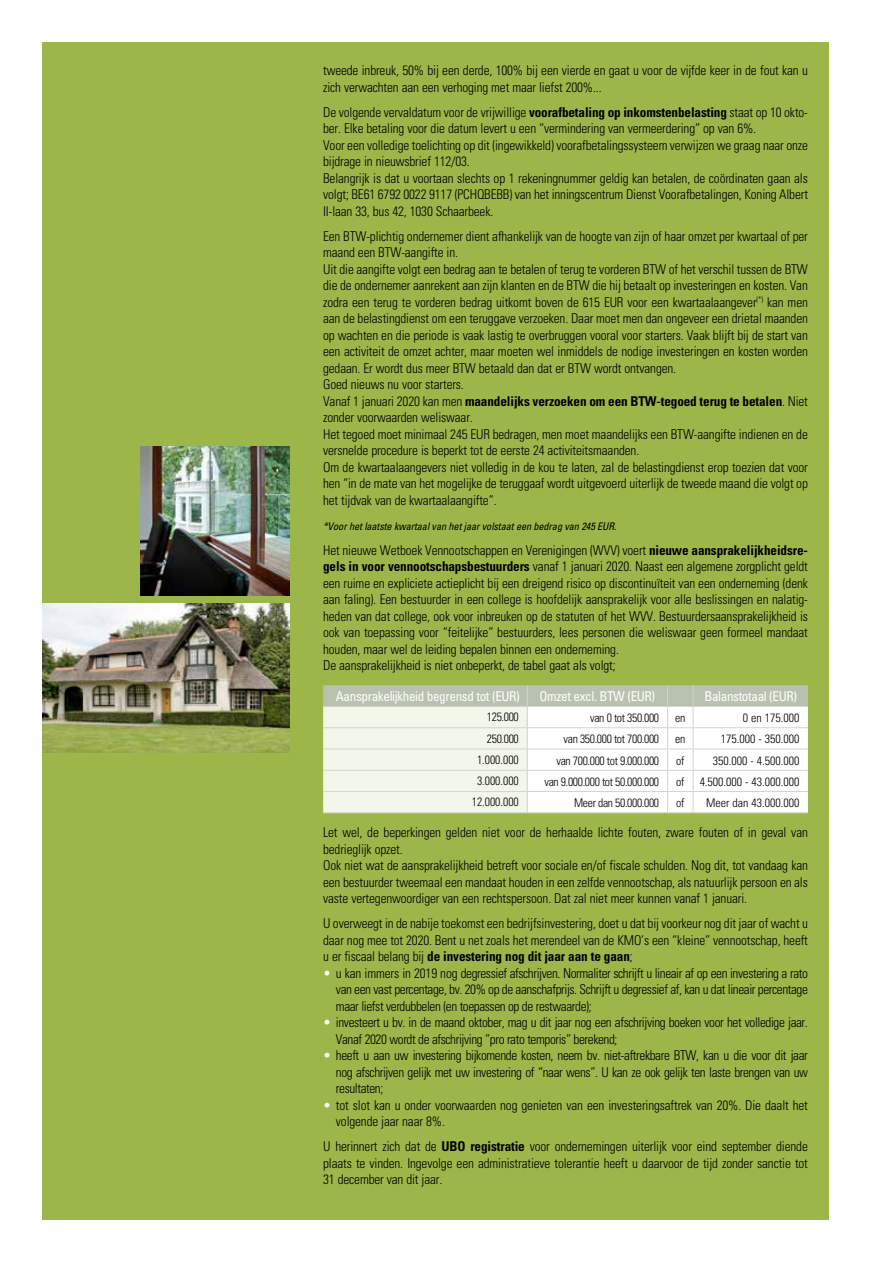
<style>
.page{position:relative;width:893px;height:1263px;background:#fff}
.page>*{position:absolute;margin:0;border:0;box-sizing:border-box;transform-origin:0 0}
.t1{font:300 condensed 13.5px/16.5px "Univers";letter-spacing:-.01em;color:#000}
.t2{font:300 condensed 13.5px/16.5px "Univers";letter-spacing:-.03em;color:#000}
.t3{font:condensed 13.5px "Univers";letter-spacing:-.03em;color:#fff}
.t4{font:300 condensed 12px "Univers";letter-spacing:-.03em;color:#000}
.t5{font:300 condensed 12px "Univers";color:#000}
.t6{font:italic condensed 10.5px "Univers";letter-spacing:-.01em;color:#000}
.s1{font-weight:700}
.s2{color:#fff}
</style>
<div class="page">
<div style="left:43px;top:43px;width:786px;height:1177px;background:#9db649"></div>
<img style="left:140px;top:446px;width:149px;height:149px">
<img style="left:43px;top:604px;width:246px;height:149px">
<svg style="left:323px;top:685px;width:485px;height:128px;background:#ecefe7"></svg>
<hr style="left:693px;top:791px;width:115px;height:1px;background:#d0d6ca">
<p class="t1" style="left:323px;top:62px;width:486px">tweede inbreuk, 50% bij een derde, 100% bij een vierde en gaat u voor de vijfde keer in de fout kan u zich verwachten aan een verhoging met maar liefst 200%...</p>
<p class="t1" style="left:323px;top:104px;width:486px">De volgende vervaldatum voor de vrijwillige <span class="s1">voorafbetaling op inkomstenbelasting</span> staat op 10 okto&shy;ber. Elke betaling voor die datum levert u een “vermindering van vermeerdering” op van 6%.<br>Voor een volledige toelichting op dit (ingewikkeld) voorafbetalingssysteem verwijzen we graag naar onze bijdrage in nieuwsbrief 112/03.<br>Belangrijk is dat u voortaan slechts op 1 rekeningnummer geldig kan betalen, de coördinaten gaan als volgt; BE61 6792 0022 9117 (PCHQBEBB) van het inningscentrum Dienst Voorafbetalingen, Koning Albert II-laan 33, bus 42, 1030 Schaarbeek.</p>
<p class="t1" style="left:323px;top:228px;width:486px">Een BTW-plichtig ondernemer dient afhankelijk van de hoogte van zijn of haar omzet per kwartaal of per maand een BTW-aangifte in.<br>Uit die aangifte volgt een bedrag aan te betalen of terug te vorderen BTW of het verschil tussen de BTW die de ondernemer aanrekent aan zijn klanten en de BTW die hij betaalt op investeringen en kosten. Van zodra een terug te vorderen bedrag uitkomt boven de 615 EUR voor een kwartaalaangever<sup>(*)</sup> kan men aan de belastingdienst om een teruggave verzoeken. Daar moet men dan ongeveer een drietal maanden op wachten en die periode is vaak lastig te overbruggen vooral voor starters. Vaak blijft bij de start van een activiteit de omzet achter, maar moeten wel inmiddels de nodige investeringen en kosten worden gedaan. Er wordt dus meer BTW betaald dan dat er BTW wordt ontvangen.<br>Goed nieuws nu voor starters.<br>Vanaf 1 januari 2020 kan men <span class="s1">maandelijks verzoeken om een BTW-tegoed terug te betalen</span>. Niet zonder voorwaarden weliswaar.<br>Het tegoed moet minimaal 245 EUR bedragen, men moet maandelijks een BTW-aangifte indienen en de versnelde procedure is beperkt tot de eerste 24 activiteitsmaanden.<br>Om de kwartaalaangevers niet volledig in de kou te laten, zal de belastingdienst erop toezien dat voor hen “in de mate van het mogelijke de teruggaaf wordt uitgevoerd uiterlijk de tweede maand die volgt op het tijdvak van de kwartaalaangifte”.</p>
<p class="t6" style="left:323px;top:519px;width:295px">*Voor het laatste kwartaal van het jaar volstaat een bedrag van 245 EUR.</p>
<p class="t1" style="left:323px;top:542px;width:486px">Het nieuwe Wetboek Vennootschappen en Verenigingen (WVV) voert <span class="s1">nieuwe aansprakelijkheidsre&shy;gels in voor vennootschapsbestuurders</span> vanaf 1 januari 2020. Naast een algemene zorgplicht geldt een ruime en expliciete actieplicht bij een dreigend risico op discontinuïteit van een onderneming (denk aan faling). Een bestuurder in een college is hoofdelijk aansprakelijk voor alle beslissingen en nalatig&shy;heden van dat college, ook voor inbreuken op de statuten of het WVV. Bestuurdersaansprakelijkheid is ook van toepassing voor “feitelijke” bestuurders, lees personen die weliswaar geen formeel mandaat houden, maar wel de leiding bepalen binnen een onderneming.<br>De aansprakelijkheid is niet onbeperkt, de tabel gaat als volgt;</p>
<p class="t3" style="left:336px;top:688px;width:185px">Aansprakelijkheid begrensd tot (EUR)</p>
<p class="t3" style="left:540px;top:688px;width:117px">Omzet excl. BTW (EUR)</p>
<p class="t3" style="left:704px;top:688px;width:94px">Balanstotaal (EUR)</p>
<p class="t4" style="left:487px;top:710px;width:33px">125.000</p>
<p class="t4" style="left:590px;top:710px;width:70px">van 0 tot 350.000</p>
<p class="t4" style="left:675px;top:710px;width:12px">en</p>
<p class="t4" style="left:743px;top:710px;width:58px">0 en 175.000</p>
<p class="t4" style="left:487px;top:731px;width:33px">250.000</p>
<p class="t4" style="left:564px;top:731px;width:97px">van 350.000 tot 700.000</p>
<p class="t4" style="left:675px;top:731px;width:12px">en</p>
<p class="t5" style="left:721px;top:731px;width:80px">175.000 - 350.000</p>
<p class="t4" style="left:477px;top:752px;width:43px">1.000.000</p>
<p class="t4" style="left:556px;top:753px;width:104px">van 700.000 tot 9.000.000</p>
<p class="t4" style="left:676px;top:753px;width:10px">of</p>
<p class="t5" style="left:713px;top:753px;width:88px">350.000 - 4.500.000</p>
<p class="t4" style="left:477px;top:774px;width:43px">3.000.000</p>
<p class="t4" style="left:544px;top:774px;width:116px">van 9.000.000 tot 50.000.000</p>
<p class="t4" style="left:676px;top:774px;width:10px">of</p>
<p class="t5" style="left:700px;top:774px;width:101px">4.500.000 - 43.000.000</p>
<p class="t4" style="left:472px;top:795px;width:48px">12.000.000</p>
<p class="t4" style="left:574px;top:795px;width:86px">Meer dan 50.000.000</p>
<p class="t4" style="left:676px;top:795px;width:10px">of</p>
<p class="t5" style="left:706px;top:795px;width:95px">Meer dan 43.000.000</p>
<p class="t1" style="left:323px;top:824px;width:486px">Let wel, de beperkingen gelden niet voor de herhaalde lichte fouten, zware fouten of in geval van bedrieglijk opzet.<br>Ook niet wat de aansprakelijkheid betreft voor sociale en/of fiscale schulden. Nog dit, tot vandaag kan een bestuurder tweemaal een mandaat houden in een zelfde vennootschap, als natuurlijk persoon en als vaste vertegenwoordiger van een rechtspersoon. Dat zal niet meer kunnen vanaf 1 januari.</p>
<p class="t1" style="left:323px;top:915px;width:486px;text-align:justify">U overweegt in de nabije toekomst een bedrijfsinvestering, doet u dat bij voorkeur nog dit jaar of wacht u daar nog mee tot 2020. Bent u net zoals het merendeel van de KMO’s een “kleine” vennootschap, heeft u er fiscaal belang bij <span class="s1">de investering nog dit jaar aan te gaan</span>;</p>
<p class="t1" style="left:336px;top:965px;width:473px;text-align:justify;text-indent:-13px"><span class="s2">•</span> u kan immers in 2019 nog degressief afschrijven. Normaliter schrijft u lineair af op een investering a rato van een vast percentage, bv. 20% op de aanschafprijs. Schrijft u degressief af, kan u dat lineair percentage maar liefst verdubbelen (en toepassen op de restwaarde);</p>
<p class="t2" style="left:336px;top:1014px;width:473px;text-indent:-13px"><span class="s2">•</span> investeert u bv. in de maand oktober, mag u dit jaar nog een afschrijving boeken voor het volledige jaar.<br>Vanaf 2020 wordt de afschrijving ”pro rato temporis” berekend;</p>
<p class="t1" style="left:336px;top:1047px;width:474px;text-align:justify;text-indent:-13px"><span class="s2">•</span> heeft u aan uw investering bijkomende kosten, neem bv. niet-aftrekbare BTW, kan u die voor dit jaar nog afschrijven gelijk met uw investering of “naar wens”. U kan ze ook gelijk ten laste brengen van uw resultaten;</p>
<p class="t1" style="left:336px;top:1097px;width:473px;text-indent:-13px"><span class="s2">•</span> tot slot kan u onder voorwaarden nog genieten van een investeringsaftrek van 20%. Die daalt het volgende jaar naar 8%.</p>
<p class="t1" style="left:323px;top:1138px;width:486px;text-align:justify">U herinnert zich dat de <span class="s1">UBO registratie</span> voor ondernemingen uiterlijk voor eind september diende plaats te vinden. Ingevolge een administratieve tolerantie heeft u daarvoor de tijd zonder sanctie tot 31 december van dit jaar.</p>
</div>
